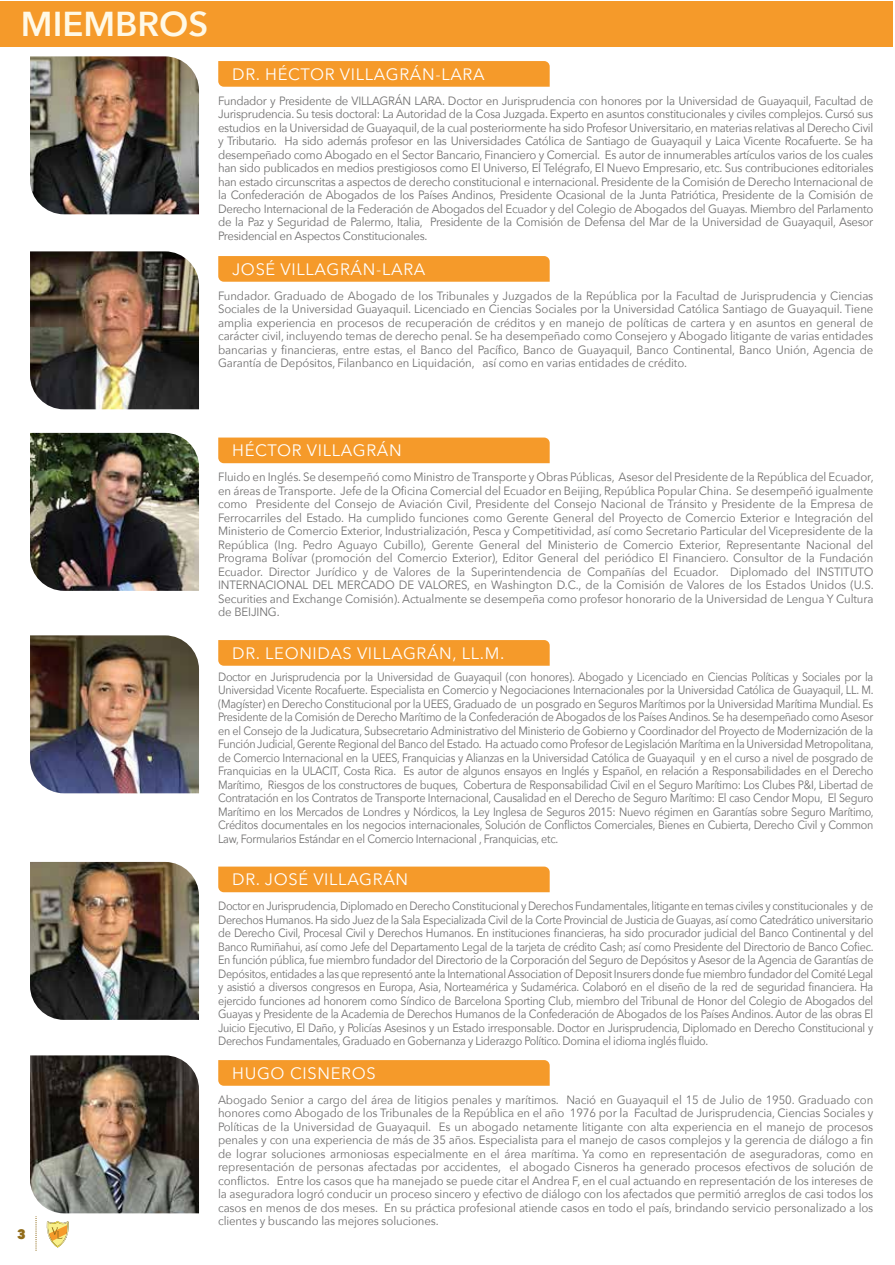
<style>
.page{position:relative;width:895px;height:1265px;background:#fff}
.page>*{position:absolute;margin:0;border:0;box-sizing:border-box;transform-origin:0 0}
.t1{font:600 34.5px "Avenir Next";color:#fff9e7}
.t2{font:16.5px "Avenir Next";letter-spacing:.04em;color:#fff}
.t3{font:800 13.5px "Avenir Next";color:#916c1a;scale:.9 1}
.t4{font:12px/13.5px "Avenir Next";letter-spacing:-.025em;color:#706f6f;text-align:justify;scale:.95 1}
.t5{font:12px/13.5px "Avenir Next";letter-spacing:-.025em;color:#706f6f;text-align:justify;scale:.9 1}
</style>
<div class="page">
<div style="left:0;top:1px;width:892px;height:45px;background:#f59a2a"></div>
<svg style="left:46px;top:1221px;width:23px;height:27px"></svg>
<svg style="left:36px;top:1216px;width:1px;height:34px"></svg>
<div style="left:218px;top:1060px;width:331px;height:25px;background:#f59a2a"></div>
<img style="left:30px;top:1055px;width:169px;height:158px">
<div style="left:218px;top:866px;width:331px;height:26px;background:#f59a2a"></div>
<img style="left:30px;top:861px;width:169px;height:158px">
<div style="left:218px;top:640px;width:331px;height:25px;background:#f59a2a"></div>
<img style="left:30px;top:635px;width:169px;height:158px">
<div style="left:218px;top:437px;width:331px;height:26px;background:#f59a2a"></div>
<img style="left:30px;top:433px;width:169px;height:158px">
<svg style="left:218px;top:256px;width:331px;height:26px;background:#f59b2d"></svg>
<img style="left:30px;top:251px;width:169px;height:158px">
<svg style="left:218px;top:61px;width:331px;height:26px;background:#f59b2d"></svg>
<img style="left:30px;top:56px;width:169px;height:158px">
<h1 class="t1" style="left:21px;top:-5px;width:189px">MIEMBROS</h1>
<h2 class="t2" style="left:232px;top:60px;width:254px">DR. HÉCTOR VILLAGRÁN-LARA</h2>
<p class="t4" style="left:218px;top:93px;width:691px">Fundador y Presidente de VILLAGRÁN LARA. Doctor en Jurisprudencia con honores por la Universidad de Guayaquil, Facultad de Jurisprudencia. Su tesis doctoral: La Autoridad de la Cosa Juzgada. Experto en asuntos constitucionales y civiles complejos. Cursó sus estudios en la Universidad de Guayaquil, de la cual posteriormente ha sido Profesor Universitario, en materias relativas al Derecho Civil y Tributario. Ha sido además profesor en las Universidades Católica de Santiago de Guayaquil y Laica Vicente Rocafuerte. Se ha desempeñado como Abogado en el Sector Bancario, Financiero y Comercial. Es autor de innumerables artículos varios de los cuales han sido publicados en medios prestigiosos como El Universo, El Telégrafo, El Nuevo Empresario, etc. Sus contribuciones editoriales han estado circunscritas a aspectos de derecho constitucional e internacional. Presidente de la Comisión de Derecho Internacional de la Confederación de Abogados de los Países Andinos, Presidente Ocasional de la Junta Patriótica, Presidente de la Comisión de Derecho Internacional de la Federación de Abogados del Ecuador y del Colegio de Abogados del Guayas. Miembro del Parlamento de la Paz y Seguridad de Palermo, Italia, Presidente de la Comisión de Defensa del Mar de la Universidad de Guayaquil, Asesor Presidencial en Aspectos Constitucionales.</p>
<h2 class="t2" style="left:232px;top:255px;width:195px">JOSÉ VILLAGRÁN-LARA</h2>
<p class="t4" style="left:218px;top:288px;width:691px">Fundador. Graduado de Abogado de los Tribunales y Juzgados de la República por la Facultad de Jurisprudencia y Ciencias Sociales de la Universidad Guayaquil. Licenciado en Ciencias Sociales por la Universidad Católica Santiago de Guayaquil. Tiene amplia experiencia en procesos de recuperación de créditos y en manejo de políticas de cartera y en asuntos en general de carácter civil, incluyendo temas de derecho penal. Se ha desempeñado como Consejero y Abogado litigante de varias entidades bancarias y financieras, entre estas, el Banco del Pacífico, Banco de Guayaquil, Banco Continental, Banco Unión, Agencia de Garantía de Depósitos, Filanbanco en Liquidación, así como en varias entidades de crédito.</p>
<p class="t3" style="left:17px;top:1225px;width:11px">3</p>
<h2 class="t2" style="left:232px;top:436px;width:171px">HÉCTOR VILLAGRÁN</h2>
<p class="t4" style="left:218px;top:470px;width:691px">Fluido en Inglés. Se desempeñó como Ministro de Transporte y Obras Públicas, Asesor del Presidente de la República del Ecuador, en áreas de Transporte. Jefe de la Oficina Comercial del Ecuador en Beijing, República Popular China. Se desempeñó igualmente como Presidente del Consejo de Aviación Civil, Presidente del Consejo Nacional de Tránsito y Presidente de la Empresa de Ferrocarriles del Estado. Ha cumplido funciones como Gerente General del Proyecto de Comercio Exterior e Integración del Ministerio de Comercio Exterior, Industrialización, Pesca y Competitividad, así como Secretario Particular del Vicepresidente de la República (Ing. Pedro Aguayo Cubillo), Gerente General del Ministerio de Comercio Exterior, Representante Nacional del Programa Bolívar (promoción del Comercio Exterior), Editor General del periódico El Financiero. Consultor de la Fundación Ecuador. Director Jurídico y de Valores de la Superintendencia de Compañías del Ecuador. Diplomado del INSTITUTO INTERNACIONAL DEL MERCADO DE VALORES, en Washington D.C., de la Comisión de Valores de los Estados Unidos (U.S.<br>Securities and Exchange Comisión). Actualmente se desempeña como profesor honorario de la Universidad de Lengua Y Cultura de BEIJING.</p>
<h2 class="t2" style="left:232px;top:639px;width:274px">DR. LEONIDAS VILLAGRÁN, LL.M.</h2>
<p class="t5" style="left:218px;top:669px;width:730px">Doctor en Jurisprudencia por la Universidad de Guayaquil (con honores). Abogado y Licenciado en Ciencias Políticas y Sociales por la Universidad Vicente Rocafuerte. Especialista en Comercio y Negociaciones Internacionales por la Universidad Católica de Guayaquil, LL. M. (Magíster) en Derecho Constitucional por la UEES, Graduado de un posgrado en Seguros Marítimos por la Universidad Marítima Mundial. Es Presidente de la Comisión de Derecho Marítimo de la Confederación de Abogados de los Países Andinos. Se ha desempeñado como Asesor en el Consejo de la Judicatura, Subsecretario Administrativo del Ministerio de Gobierno y Coordinador del Proyecto de Modernización de la Función Judicial, Gerente Regional del Banco del Estado. Ha actuado como Profesor de Legislación Marítima en la Universidad Metropolitana, de Comercio Internacional en la UEES, Franquicias y Alianzas en la Universidad Católica de Guayaquil y en el curso a nivel de posgrado de Franquicias en la ULACIT, Costa Rica. Es autor de algunos ensayos en Inglés y Español, en relación a Responsabilidades en el Derecho Marítimo, Riesgos de los constructores de buques, Cobertura de Responsabilidad Civil en el Seguro Marítimo: Los Clubes P&amp;I, Libertad de Contratación en los Contratos de Transporte Internacional, Causalidad en el Derecho de Seguro Marítimo: El caso Cendor Mopu, El Seguro Marítimo en los Mercados de Londres y Nórdicos, la Ley Inglesa de Seguros 2015: Nuevo régimen en Garantías sobre Seguro Marítimo, Créditos documentales en los negocios internacionales, Solución de Conflictos Comerciales, Bienes en Cubierta, Derecho Civil y Common Law, Formularios Estándar en el Comercio Internacional , Franquicias, etc.</p>
<h2 class="t2" style="left:232px;top:865px;width:177px">DR. JOSÉ VILLAGRÁN</h2>
<p class="t5" style="left:218px;top:898px;width:729px">Doctor en Jurisprudencia, Diplomado en Derecho Constitucional y Derechos Fundamentales, litigante en temas civiles y constitucionales y de Derechos Humanos. Ha sido Juez de la Sala Especializada Civil de la Corte Provincial de Justicia de Guayas, así como Catedrático universitario de Derecho Civil, Procesal Civil y Derechos Humanos. En instituciones financieras, ha sido procurador judicial del Banco Continental y del Banco Rumiñahui, así como Jefe del Departamento Legal de la tarjeta de crédito Cash; así como Presidente del Directorio de Banco Cofiec.<br>En función pública, fue miembro fundador del Directorio de la Corporación del Seguro de Depósitos y Asesor de la Agencia de Garantías de Depósitos, entidades a las que representó ante la International Association of Deposit Insurers donde fue miembro fundador del Comité Legal y asistió a diversos congresos en Europa, Asia, Norteamérica y Sudamérica. Colaboró en el diseño de la red de seguridad financiera. Ha ejercido funciones ad honorem como Síndico de Barcelona Sporting Club, miembro del Tribunal de Honor del Colegio de Abogados del Guayas y Presidente de la Academia de Derechos Humanos de la Confederación de Abogados de los Países Andinos. Autor de las obras El Juicio Ejecutivo, El Daño, y Policías Asesinos y un Estado irresponsable. Doctor en Jurisprudencia, Diplomado en Derecho Constitucional y Derechos Fundamentales, Graduado en Gobernanza y Liderazgo Político. Domina el idioma inglés fluido.</p>
<h2 class="t2" style="left:232px;top:1058px;width:145px">HUGO CISNEROS</h2>
<p class="t4" style="left:218px;top:1092px;width:691px">Abogado Senior a cargo del área de litigios penales y marítimos. Nació en Guayaquil el 15 de Julio de 1950. Graduado con honores como Abogado de los Tribunales de la República en el año 1976 por la Facultad de Jurisprudencia, Ciencias Sociales y Políticas de la Universidad de Guayaquil. Es un abogado netamente litigante con alta experiencia en el manejo de procesos penales y con una experiencia de más de 35 años. Especialista para el manejo de casos complejos y la gerencia de diálogo a fin de lograr soluciones armoniosas especialmente en el área marítima. Ya como en representación de aseguradoras, como en representación de personas afectadas por accidentes, el abogado Cisneros ha generado procesos efectivos de solución de conflictos. Entre los casos que ha manejado se puede citar el Andrea F, en el cual actuando en representación de los intereses de la aseguradora logró conducir un proceso sincero y efectivo de diálogo con los afectados que permitió arreglos de casi todos los casos en menos de dos meses. En su práctica profesional atiende casos en todo el país, brindando servicio personalizado a los clientes y buscando las mejores soluciones.</p>
</div>
